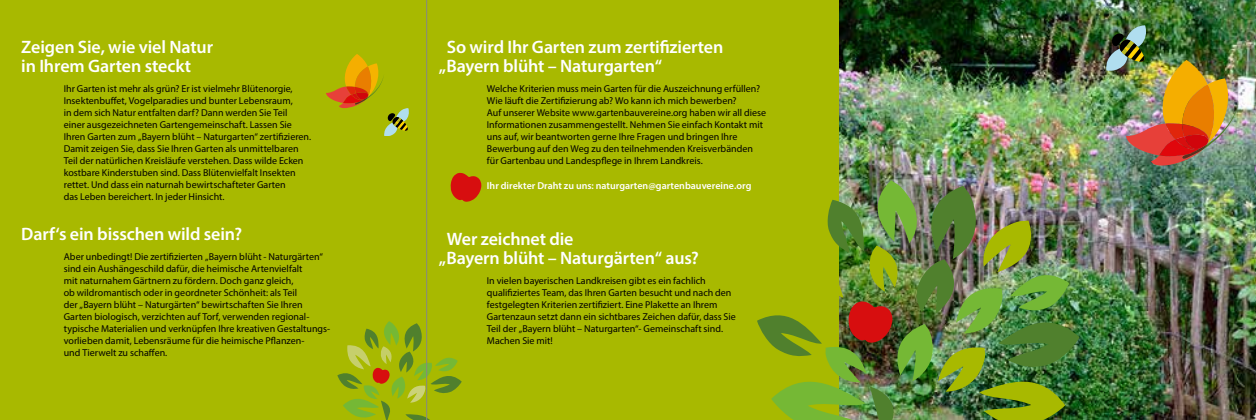
<style>
.page{position:relative;width:1256px;height:420px;background:#fff}
.page>*{position:absolute;margin:0;border:0;box-sizing:border-box;transform-origin:0 0}
.t1{font:600 18px/19px "Myriad Pro";letter-spacing:-.01em;color:#fff}
.t2{font:10px/12px "Myriad Pro";color:#000}
.t3{font:600 10px "Myriad Pro";color:#fff}
</style>
<div class="page">
<div style="left:0;top:0;width:839px;height:420px;background:#a8b900"></div>
<img style="left:839px;top:0;width:417px;height:420px">
<img style="left:757px;top:180px;width:322px;height:240px">
<svg style="left:337px;top:321px;width:125px;height:99px"></svg>
<svg style="left:326px;top:54px;width:83px;height:82px"></svg>
<img style="left:1106px;top:25px;width:133px;height:140px">
<hr style="left:426px;top:0;width:1px;height:420px;background:#868786">
<svg style="left:450px;top:173px;width:31px;height:29px"></svg>
<h1 class="t1" style="left:21px;top:37px;width:193px">Zeigen Sie, wie viel Natur in Ihrem Garten steckt</h1>
<h1 class="t1" style="left:439px;top:37px;width:286px;text-indent:8px">So wird Ihr Garten zum zertifizierten „Bayern blüht – Naturgarten“</h1>
<p class="t2" style="left:64px;top:82px;width:249px">Ihr Garten ist mehr als grün? Er ist vielmehr Blütenorgie, Insektenbuffet, Vogelparadies und bunter Lebensraum,<br>in dem sich Natur entfalten darf? Dann werden Sie Teil<br>einer ausgezeichneten Gartengemeinschaft. Lassen Sie Ihren Garten zum „Bayern blüht – Naturgarten“ zertifizieren.<br>Damit zeigen Sie, dass Sie Ihren Garten als unmittelbaren Teil der natürlichen Kreisläufe verstehen. Dass wilde Ecken kostbare Kinderstuben sind. Dass Blütenvielfalt Insekten rettet. Und dass ein naturnah bewirtschafteter Garten<br>das Leben bereichert. In jeder Hinsicht.</p>
<h1 class="t1" style="left:21px;top:224px;width:222px">Darf‘s ein bisschen wild sein?</h1>
<p class="t2" style="left:64px;top:250px;width:268px">Aber unbedingt! Die zertifizierten „Bayern blüht - Naturgärten“ sind ein Aushängeschild dafür, die heimische Artenvielfalt<br>mit naturnahem Gärtnern zu fördern. Doch ganz gleich,<br>ob wildromantisch oder in geordneter Schönheit: als Teil<br>der „Bayern blüht – Naturgärten“ bewirtschaften Sie Ihren Garten biologisch, verzichten auf Torf, verwenden regional&shy;typische Materialien und verknüpfen Ihre kreativen Gestaltungs&shy;vorlieben damit, Lebensräume für die heimische Pflanzen-<br>und Tierwelt zu schaffen.</p>
<p class="t2" style="left:487px;top:82px;width:281px">Welche Kriterien muss mein Garten für die Auszeichnung erfüllen?<br>Wie läuft die Zertifizierung ab? Wo kann ich mich bewerben?<br>Auf unserer Website www.gartenbauvereine.org haben wir all diese Informationen zusammengestellt. Nehmen Sie einfach Kontakt mit uns auf, wir beantworten gerne Ihre Fragen und bringen Ihre Bewerbung auf den Weg zu den teilnehmenden Kreisverbänden für Gartenbau und Landespflege in Ihrem Landkreis.</p>
<p class="t3" style="left:487px;top:180px;width:266px">Ihr direkter Draht zu uns: naturgarten@gartenbauvereine.org</p>
<h1 class="t1" style="left:439px;top:228px;width:262px;text-indent:8px">Wer zeichnet die<br>„Bayern blüht – Naturgärten“ aus?</h1>
<p class="t2" style="left:487px;top:274px;width:250px">In vielen bayerischen Landkreisen gibt es ein fachlich qualifiziertes Team, das Ihren Garten besucht und nach den festgelegten Kriterien zertifiziert. Eine Plakette an Ihrem Gartenzaun setzt dann ein sichtbares Zeichen dafür, dass Sie Teil der „Bayern blüht – Naturgarten“- Gemeinschaft sind.<br>Machen Sie mit!</p>
</div>
